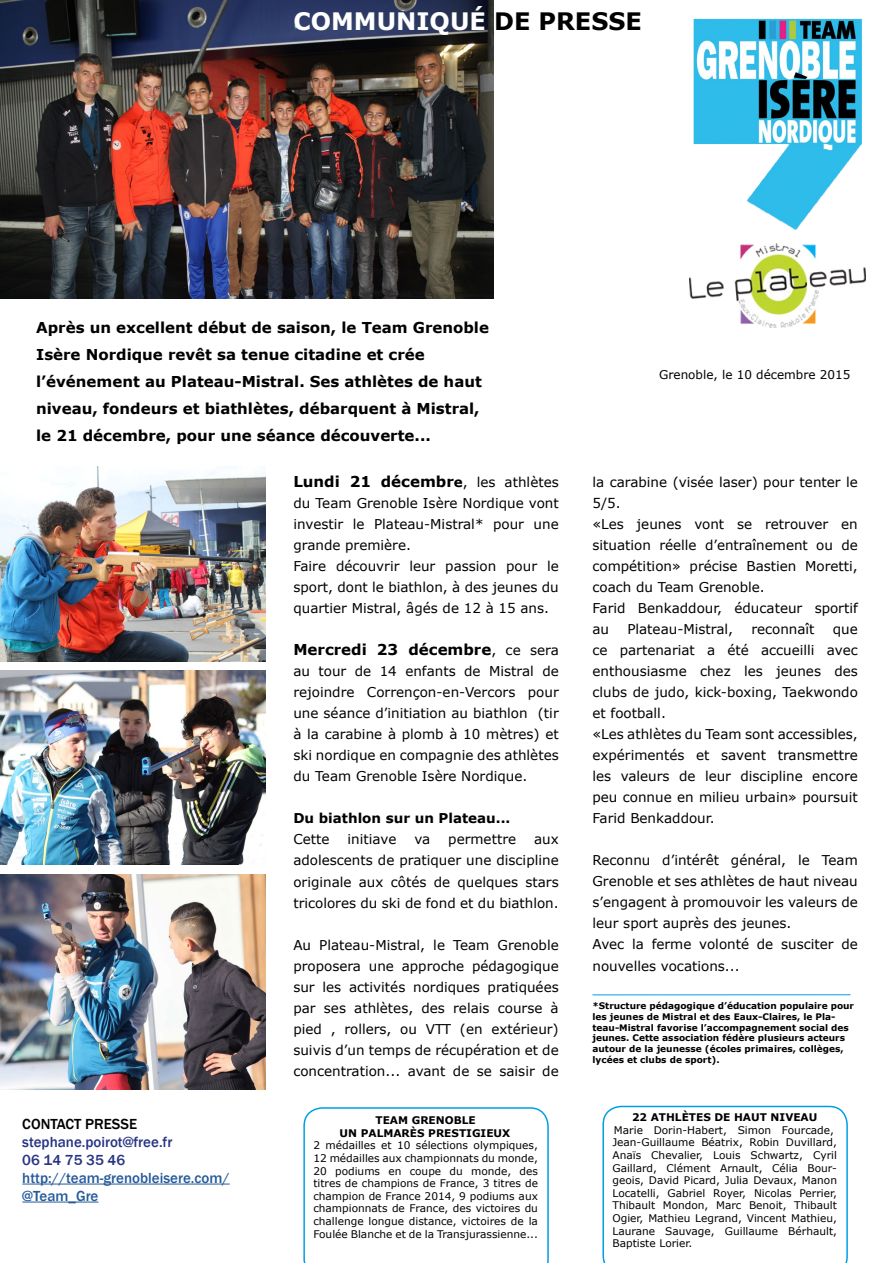
<style>
.page{position:relative;width:893px;height:1263px;background:#fff}
.page>*{position:absolute;margin:0;border:0;box-sizing:border-box;transform-origin:0 0}
.t1{font:700 24px "Verdana";color:#fff}
.t2{font:700 15px/27px "Verdana";color:#000}
.t3{font:500 15px/18px "Franklin Gothic";color:#275b9b}
.t4{font:500 15px/18px "Franklin Gothic";color:#283583}
.t5{font:500 15px "Franklin Gothic";color:#000}
.t6{font:13.5px/21px "Verdana";color:#000}
.t7{font:700 13.5px "Verdana";color:#000}
.t8{font:12px "Verdana";color:#000}
.t9{font:10.5px/12.6px "Verdana";color:#000;text-align:justify}
.t10{font:700 10.5px/12.6px "Verdana";color:#000;text-align:center}
.t11{font:700 9px/10.8px "Verdana";color:#000}
.s1{color:#000}
.s2{font-size:13.5px}
.s3{font-weight:400;font-size:13.5px}
</style>
<div class="page">
<img style="left:0;top:874px;width:265px;height:216px">
<img style="left:0;top:0;width:493px;height:298px">
<hr style="left:22px;top:1184px;width:208px;height:1px;background:#275b9b">
<hr style="left:22px;top:1202px;width:77px;height:1px;background:#275b9b">
<img style="left:0;top:670px;width:266px;height:194px">
<img style="left:693px;top:19px;width:168px;height:211px">
<img style="left:0;top:467px;width:265px;height:194px">
<svg style="left:303px;top:1107px;width:246px;height:156px"></svg>
<svg style="left:602px;top:1106px;width:246px;height:157px"></svg>
<img style="left:689px;top:243px;width:176px;height:84px">
<hr style="left:592px;top:994px;width:258px;height:1px;background:#009fe3">
<h1 class="t1" style="left:293px;top:5px;width:350px">COMMUNIQUÉ <span class="s1">DE PRESSE</span></h1>
<p class="t2" style="left:36px;top:314px;width:454px">Après un excellent début de saison, le Team Grenoble Isère Nordique revêt sa tenue citadine et crée l’événement au Plateau-Mistral. Ses athlètes de haut niveau, fondeurs et biathlètes, débarquent à Mistral, le 21 décembre, pour une séance découverte...</p>
<p class="t8" style="left:659px;top:366px;width:193px">Grenoble, le 10 décembre 2015</p>
<p class="t5" style="left:22px;top:1114px;width:116px">CONTACT PRESSE</p>
<p class="t4" style="left:22px;top:1133px;width:151px">stephane.poirot@free.fr<br>06 14 75 35 46</p>
<p class="t3" style="left:22px;top:1169px;width:209px">http://team-grenobleisere.com/ @Team_Gre</p>
<p class="t2" style="left:293px;top:468px;width:267px">Lundi 21 décembr<span class="s2">e</span><span class="s3">, les athlètes</span></p>
<p class="t6" style="left:293px;top:493px;width:267px">du Team Grenoble Isère Nordique vont investir le Plateau-Mistral* pour une grande première.<br>Faire découvrir leur passion pour le sport, dont le biathlon, à des jeunes du quartier Mistral, âgés de 12 à 15 ans.</p>
<p class="t2" style="left:293px;top:636px;width:267px">Mercredi 23 décembre<span class="s3">, ce sera</span></p>
<p class="t6" style="left:293px;top:661px;width:267px;text-align:justify">au tour de 14 enfants de Mistral de rejoindre Corrençon-en-Vercors pour une séance d’initiation au biathlon (tir à la carabine à plomb à 10 mètres) et ski nordique en compagnie des athlètes du Team Grenoble Isère Nordique.</p>
<p class="t7" style="left:293px;top:809px;width:219px">Du biathlon sur un Plateau...</p>
<p class="t6" style="left:293px;top:829px;width:38px">Cette</p>
<p class="t6" style="left:348px;top:829px;width:50px">initiave</p>
<p class="t6" style="left:414px;top:829px;width:17px">va</p>
<p class="t6" style="left:448px;top:829px;width:69px">permettre</p>
<p class="t6" style="left:293px;top:829px;width:267px;text-align:justify;text-indent:241px">aux adolescents de pratiquer une discipline originale aux côtés de quelques stars tricolores du ski de fond et du biathlon.</p>
<p class="t6" style="left:293px;top:934px;width:267px;text-align:justify">Au Plateau-Mistral, le Team Grenoble proposera une approche pédagogique sur les activités nordiques pratiquées par ses athlètes, des relais course à pied , rollers, ou VTT (en extérieur) suivis d’un temps de récupération et de concentration... avant de se saisir de</p>
<p class="t10" style="left:340px;top:1114px;width:172px">TEAM GRENOBLE<br>UN PALMARÈS PRESTIGIEUX</p>
<p class="t9" style="left:313px;top:1139px;width:226px">2 médailles et 10 sélections olympiques, 12 médailles aux championnats du monde, 20 podiums en coupe du monde, des titres de champions de France, 3 titres de champion de France 2014, 9 podiums aux championnats de France, des victoires du challenge longue distance, victoires de la Foulée Blanche et de la Transjurassienne...</p>
<p class="t6" style="left:592px;top:472px;width:267px">la carabine (visée laser) pour tenter le<br>5/5.<br>«Les jeunes vont se retrouver en situation réelle d’entraînement ou de compétition» précise Bastien Moretti, coach du Team Grenoble.<br>Farid Benkaddour, éducateur sportif au</p>
<p class="t6" style="left:627px;top:619px;width:107px">Plateau-Mistral,</p>
<p class="t6" style="left:751px;top:619px;width:65px">reconnaît</p>
<p class="t6" style="left:592px;top:619px;width:267px;text-indent:240px">que ce partenariat a été accueilli avec enthousiasme chez les jeunes des clubs de judo, kick-boxing, Taekwondo et football.<br>«Les athlètes du Team sont accessibles, expérimentés et savent transmettre les valeurs de leur discipline encore peu connue en milieu urbain» poursuit<br>Farid Benkaddour.</p>
<p class="t6" style="left:592px;top:850px;width:267px">Reconnu d’intérêt général, le Team Grenoble et ses athlètes de haut niveau s’engagent à promouvoir les valeurs de leur sport auprès des jeunes.<br>Avec la ferme volonté de susciter de nouvelles vocations...</p>
<p class="t11" style="left:592px;top:1000px;width:263px">*Structure pédagogique d’éducation populaire pour les jeunes de Mistral et des Eaux-Claires, le Pla&shy;teau-Mistral favorise l’accompagnement social des jeunes. Cette association fédère plusieurs acteurs autour de la jeunesse (écoles primaires, collèges, lycées et clubs de sport).</p>
<p class="t10" style="left:632px;top:1111px;width:187px">22 ATHLÈTES DE HAUT NIVEAU</p>
<p class="t9" style="left:612px;top:1123px;width:226px;text-align:left">Marie Dorin-Habert, Simon Fourcade, Jean-Guillaume Béatrix, Robin Duvillard, Anaïs Chevalier, Louis Schwartz, Cyril Gaillard, Clément Arnault, Célia Bour&shy;geois, David Picard, Julia Devaux, Manon Locatelli, Gabriel Royer, Nicolas Perrier, Thibault Mondon, Marc Benoit, Thibault Ogier, Mathieu Legrand, Vincent Mathieu, Laurane Sauvage, Guillaume Bérhault, Baptiste Lorier.</p>
</div>
